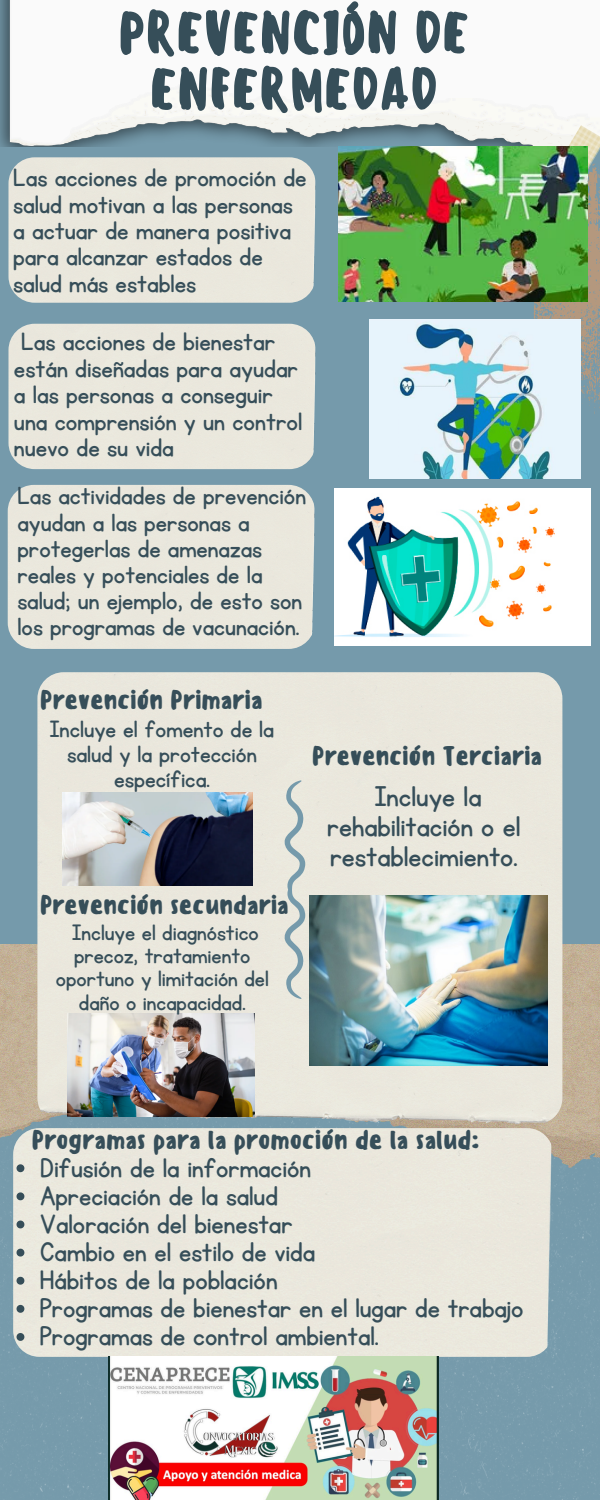
<style>
.page{position:relative;width:600px;height:1500px;background:#759aab}
.page>*{position:absolute;margin:0;border:0;box-sizing:border-box;transform-origin:0 0}
.t1{font:500 56.7px/56.4px "Sensei";letter-spacing:-.02em;color:#364e59;text-align:center}
.t2{font:33.4px/29.8px "KG Primary Penmanship";color:#364e59;text-align:center}
.t3{font:31.5px "KG Primary Penmanship";color:#364e59}
.t4{font:29.5px/26.4px "KG Primary Penmanship";color:#364e59}
.t5{font:29.1px/26px "KG Primary Penmanship";color:#364e59}
.t6{font:27.6px/24.7px "KG Primary Penmanship";color:#364e59;text-align:center}
.t7{font:26.1px/23.3px "KG Primary Penmanship";color:#364e59;text-align:center}
.t8{font:500 26px "Sensei";letter-spacing:-.02em;color:#364e59}
</style>
<div class="page">
<img style="left:0;top:945px;width:600px;height:244px">
<img style="left:0;top:0;width:600px;height:146px">
<div style="left:13px;top:1128px;width:540px;height:229px;background:#ebe7dc;border-radius:26px"></div>
<div style="left:8px;top:157px;width:308px;height:146px;background:#eae7dd;border-radius:26px"></div>
<div style="left:37px;top:672px;width:525px;height:452px;background:#eae7dc;border-radius:26px"></div>
<svg style="left:284px;top:780px;width:21px;height:219px"></svg>
<svg style="left:533px;top:209px;width:67px;height:205px"></svg>
<img style="left:540px;top:125px;width:60px;height:84px">
<div style="left:8px;top:324px;width:308px;height:145px;background:#eae7dd;border-radius:26px"></div>
<div style="left:8px;top:485px;width:307px;height:164px;background:#eae7dd;border-radius:26px"></div>
<img style="left:338px;top:146px;width:249px;height:156px">
<img style="left:369px;top:320px;width:211px;height:159px">
<img style="left:334px;top:488px;width:257px;height:158px">
<img style="left:62px;top:792px;width:191px;height:94px">
<img style="left:68px;top:1013px;width:187px;height:104px">
<img style="left:309px;top:896px;width:239px;height:169px">
<img style="left:109px;top:1357px;width:330px;height:142px">
<svg style="left:17px;top:1164px;width:7px;height:8px"></svg>
<svg style="left:17px;top:1192px;width:7px;height:8px"></svg>
<svg style="left:17px;top:1221px;width:7px;height:7px"></svg>
<svg style="left:17px;top:1249px;width:7px;height:8px"></svg>
<svg style="left:17px;top:1277px;width:7px;height:8px"></svg>
<svg style="left:17px;top:1305px;width:7px;height:8px"></svg>
<svg style="left:17px;top:1333px;width:7px;height:8px"></svg>
<p class="t1" style="left:118px;top:5px;width:354px">PREVENCIÓN DE<br>ENFERMEDAD</p>
<p class="t4" style="left:13px;top:165px;width:295px">Las acciones de promoción de salud motivan a las personas a actuar de manera positiva para alcanzar estados de salud más estables</p>
<p class="t4" style="left:14px;top:330px;width:290px">Las acciones de bienestar están diseñadas para ayudar a las personas a conseguir una comprensión y un control nuevo de su vida</p>
<p class="t5" style="left:17px;top:484px;width:290px">Las actividades de prevención ayudan a las personas a protegerlas de amenazas reales y potenciales de la salud; un ejemplo, de esto son los programas de vacunación.</p>
<p class="t8" style="left:40px;top:684px;width:224px">Prevención Primaria</p>
<p class="t6" style="left:50px;top:718px;width:226px">Incluye el fomento de la salud y la protección específica.</p>
<p class="t8" style="left:40px;top:889px;width:251px">Prevención secundaria</p>
<p class="t7" style="left:56px;top:921px;width:215px">Incluye el diagnóstico precoz, tratamiento oportuno y limitación del daño o incapacidad.</p>
<h2 class="t8" style="left:312px;top:740px;width:232px">Prevención Terciaria</h2>
<p class="t2" style="left:327px;top:783px;width:195px">Incluye la rehabilitación o el restablecimiento.</p>
<p class="t8" style="left:32px;top:1124px;width:450px">Programas para la promoción de la salud:</p>
<p class="t3" style="left:40px;top:1152px;width:273px">Difusión de la información</p>
<p class="t3" style="left:40px;top:1180px;width:240px">Apreciación de la salud</p>
<p class="t3" style="left:40px;top:1209px;width:254px">Valoración del bienestar</p>
<p class="t3" style="left:40px;top:1237px;width:277px">Cambio en el estilo de vida</p>
<p class="t3" style="left:40px;top:1265px;width:239px">Hábitos de la población</p>
<h3 class="t3" style="left:40px;top:1293px;width:485px">Programas de bienestar en el lugar de trabajo</h3>
<p class="t3" style="left:40px;top:1321px;width:341px">Programas de control ambiental.</p>
</div>
